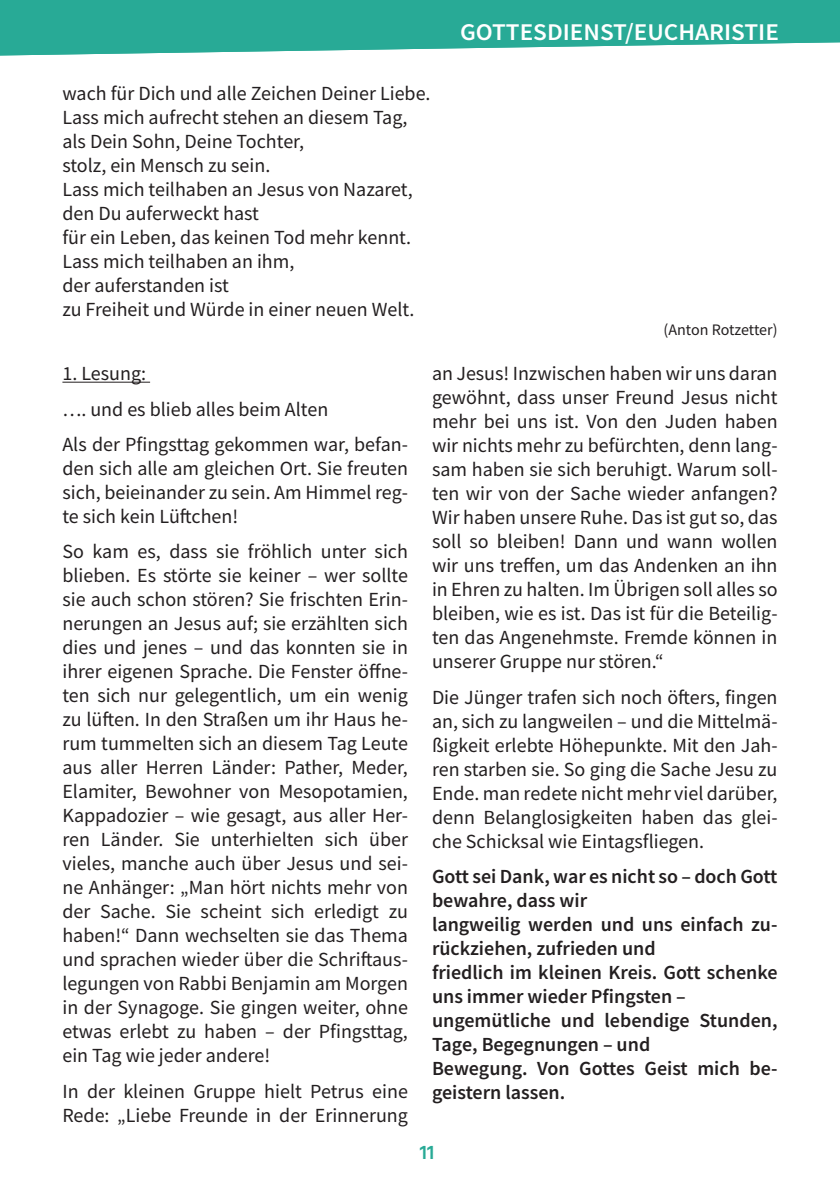
<style>
.page{position:relative;width:840px;height:1191px;background:#fff}
.page>*{position:absolute;margin:0;border:0;box-sizing:border-box;transform-origin:0 0}
.t1{font:600 24px "Source Sans Pro";color:#fff;scale:1.05 1}
.t2{font:20px/24px "Source Sans Pro";color:#231f20;text-align:justify}
.t3{font:600 20px/24px "Source Sans Pro";color:#231f20}
.t4{font:600 20px "Hind";color:#28aa96}
.t5{font:16px "Source Sans Pro";letter-spacing:-.01em;color:#231f20}
</style>
<div class="page">
<svg style="left:0;top:0;width:839px;height:56px;background:#42b4a2"></svg>
<hr style="left:62px;top:382px;width:88px;height:1px;background:#231f20">
<p class="t2" style="left:62px;top:81px;width:369px">wach für Dich und alle Zeichen Deiner Liebe.</p>
<p class="t2" style="left:62px;top:105px;width:346px">Lass mich aufrecht stehen an diesem Tag,</p>
<p class="t2" style="left:62px;top:129px;width:243px">als Dein Sohn, Deine Tochter,</p>
<p class="t2" style="left:62px;top:153px;width:209px">stolz, ein Mensch zu sein.</p>
<p class="t2" style="left:62px;top:177px;width:352px">Lass mich teilhaben an Jesus von Nazaret,</p>
<p class="t2" style="left:62px;top:201px;width:198px">den Du auferweckt hast</p>
<p class="t2" style="left:62px;top:225px;width:350px">für ein Leben, das keinen Tod mehr kennt.</p>
<p class="t2" style="left:62px;top:249px;width:233px">Lass mich teilhaben an ihm,</p>
<p class="t2" style="left:62px;top:273px;width:168px">der auferstanden ist</p>
<p class="t2" style="left:62px;top:297px;width:353px">zu Freiheit und Würde in einer neuen Welt.</p>
<p class="t1" style="left:459px;top:16px;width:294px">Gottesdienst/Eucharistie</p>
<p class="t5" style="left:663px;top:320px;width:115px">(Anton Rotzetter)</p>
<p class="t2" style="left:62px;top:361px;width:85px">1. Lesung:</p>
<p class="t2" style="left:62px;top:397px;width:267px">…. und es blieb alles beim Alten</p>
<p class="t2" style="left:62px;top:432px;width:347px">Als der Pfingsttag gekommen war, befan&shy;den sich alle am gleichen Ort. Sie freuten sich, beieinander zu sein. Am Himmel reg&shy;te sich kein Lüftchen!</p>
<p class="t2" style="left:62px;top:539px;width:347px">So kam es, dass sie fröhlich unter sich blieben. Es störte sie keiner – wer sollte sie auch schon stören? Sie frischten Erin&shy;nerungen an Jesus auf; sie erzählten sich dies und jenes – und das konnten sie in ihrer eigenen Sprache. Die Fenster öffne&shy;ten sich nur gelegentlich, um ein wenig zu lüften. In den Straßen um ihr Haus he&shy;rum tummelten sich an diesem Tag Leute aus aller Herren Länder: Pather, Meder, Elamiter, Bewohner von Mesopotamien, Kappadozier – wie gesagt, aus aller Her&shy;ren Länder. Sie unterhielten sich über vieles, manche auch über Jesus und sei&shy;ne Anhänger: „Man hört nichts mehr von der Sache. Sie scheint sich erledigt zu haben!“ Dann wechselten sie das Thema und sprachen wieder über die Schriftaus&shy;legungen von Rabbi Benjamin am Morgen in der Synagoge. Sie gingen weiter, ohne etwas erlebt zu haben – der Pfingsttag, ein Tag wie jeder andere!</p>
<p class="t2" style="left:62px;top:1079px;width:347px">In der kleinen Gruppe hielt Petrus eine<br>Rede: „Liebe Freunde in der Erinnerung</p>
<p class="t2" style="left:432px;top:361px;width:347px">an Jesus! Inzwischen haben wir uns daran gewöhnt, dass unser Freund Jesus nicht mehr bei uns ist. Von den Juden haben wir nichts mehr zu befürchten, denn lang&shy;sam haben sie sich beruhigt. Warum soll&shy;ten wir von der Sache wieder anfangen?<br>Wir haben unsere Ruhe. Das ist gut so, das soll so bleiben! Dann und wann wollen wir uns treffen, um das Andenken an ihn in Ehren zu halten. Im Übrigen soll alles so bleiben, wie es ist. Das ist für die Beteilig&shy;ten das Angenehmste. Fremde können in unserer Gruppe nur stören.“</p>
<p class="t2" style="left:432px;top:685px;width:347px">Die Jünger trafen sich noch öfters, fingen an, sich zu langweilen – und die Mittelmä&shy;ßigkeit erlebte Höhepunkte. Mit den Jah&shy;ren starben sie. So ging die Sache Jesu zu Ende. man redete nicht mehr viel darüber, denn Belanglosigkeiten haben das glei&shy;che Schicksal wie Eintagsfliegen.</p>
<p class="t3" style="left:432px;top:864px;width:347px">Gott sei Dank, war es nicht so – doch Gott bewahre, dass wir</p>
<p class="t3" style="left:432px;top:912px;width:347px">langweilig werden und uns einfach zu&shy;rückziehen, zufrieden und</p>
<p class="t3" style="left:432px;top:960px;width:347px">friedlich im kleinen Kreis. Gott schenke uns immer wieder Pfingsten –</p>
<p class="t3" style="left:432px;top:1008px;width:347px">ungemütliche und lebendige Stunden,<br>Tage, Begegnungen – und</p>
<p class="t3" style="left:432px;top:1056px;width:347px">Bewegung. Von Gottes Geist mich be&shy;geistern lassen.</p>
<p class="t4" style="left:420px;top:1140px;width:16px">11</p>
</div>
